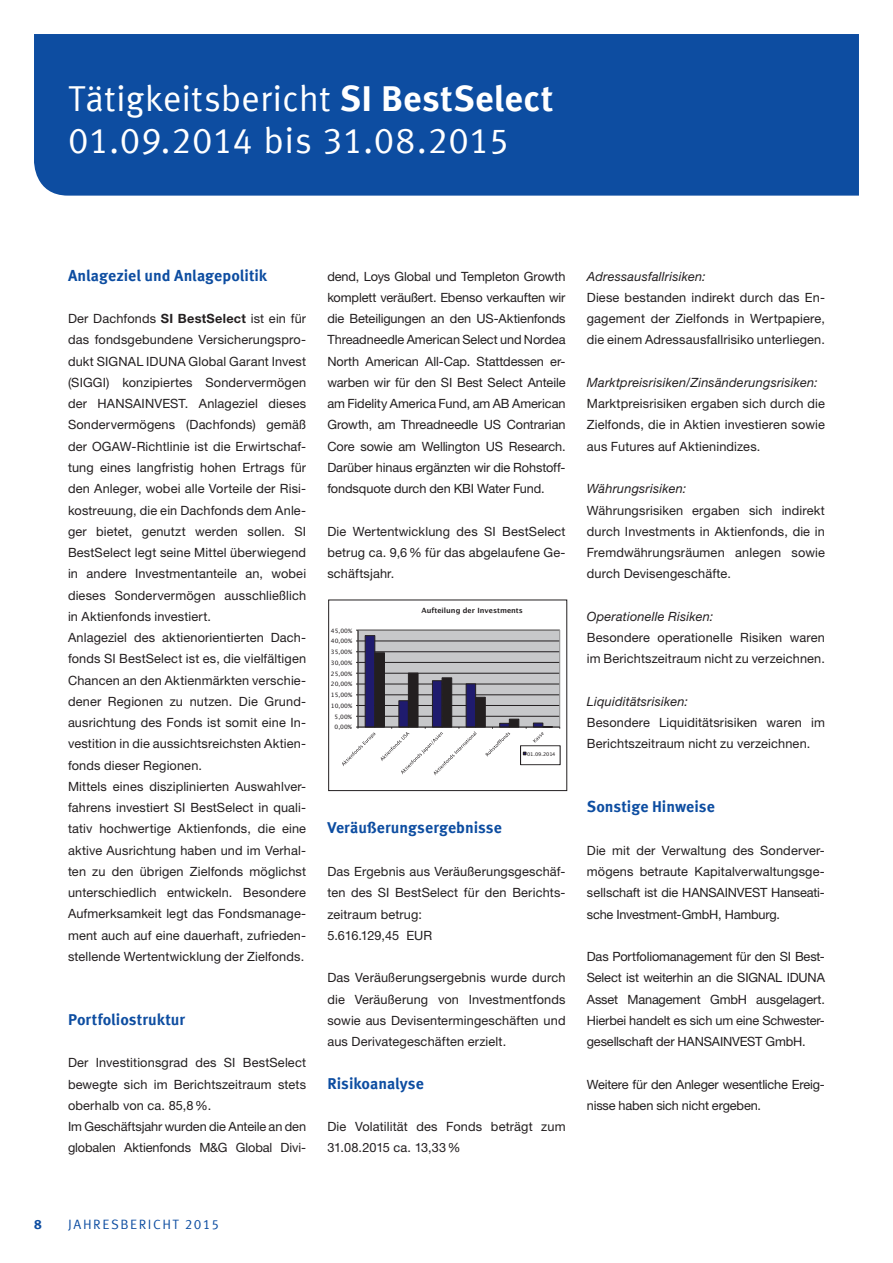
<style>
.page{position:relative;width:893px;height:1263px;background:#fff}
.page>*{position:absolute;margin:0;border:0;box-sizing:border-box;transform-origin:0 0}
.t1{font:36px/42.5px "Meta Offc Pro Norm";letter-spacing:.005em;color:#fff}
.t2{font:700 15.75px "Meta Offc Pro";color:#0d4da1}
.t3{font:13.5px "Meta Offc Pro Norm";letter-spacing:.115em;color:#0d4da1}
.t4{font:700 13.5px "Meta Offc Pro";color:#0d4da1}
.t5{font:12.75px/21.3px "Helvetica Neue LTW1 G";letter-spacing:.01em;color:#231f20;text-align:justify}
.t6{font:italic 12.75px "Helvetica Neue LTW1 G";letter-spacing:.015em;color:#231f20}
.t7{font:12.75px/21.3px "Helvetica Neue LTW1 G";letter-spacing:-.015em;color:#231f20}
.t8{font:700 7.2px "Lucida Grande";color:#231f20}
.t9{font:6px "Lucida Grande";color:#231f20}
.t10{font:5.1px "Lucida Grande";color:#231f20}
.s1{font-family:"Meta Offc Pro";font-weight:700}
.s2{font-weight:700}
</style>
<div class="page">
<div style="left:34px;top:34px;width:825px;height:162px;background:#0d4da1"></div>
<div style="left:358px;top:630px;width:202px;height:97px;background:#c7c8ca"></div>
<hr style="left:358px;top:716px;width:202px;height:1px;background:#231f20">
<hr style="left:358px;top:705px;width:202px;height:1px;background:#231f20">
<hr style="left:358px;top:694px;width:202px;height:1px;background:#231f20">
<hr style="left:358px;top:684px;width:202px;height:1px;background:#231f20">
<hr style="left:358px;top:673px;width:202px;height:1px;background:#231f20">
<hr style="left:358px;top:662px;width:202px;height:1px;background:#231f20">
<hr style="left:358px;top:651px;width:202px;height:1px;background:#231f20">
<hr style="left:358px;top:641px;width:202px;height:1px;background:#231f20">
<hr style="left:358px;top:727px;width:202px;height:1px;background:#231f20">
<svg style="left:342px;top:630px;width:211px;height:145px"></svg>
<div style="left:520px;top:746px;width:40px;height:19px;border:1px solid #231f20"></div>
<div style="left:328px;top:600px;width:239px;height:191px;border:1px solid #231f20"></div>
<h1 class="t1" style="left:68px;top:75px;width:487px">Tätigkeitsbericht <span class="s1">SI BestSelect<br></span>01.09.2014 bis 31.08.2015</h1>
<p class="t2" style="left:68px;top:263px;width:201px">Anlageziel und Anlagepolitik</p>
<p class="t5" style="left:68px;top:308px;width:240px;text-align:left">Der Dachfonds <span class="s2">SI BestSelect</span> ist ein für das fondsgebundene Versicherungspro&shy;dukt SIGNAL IDUNA Global Garant Invest (SIGGI) konzipiertes Sondervermögen der HANSAINVEST. Anlageziel dieses Sondervermögens (Dachfonds) gemäß der OGAW-Richtlinie ist die Erwirtschaf&shy;tung eines langfristig hohen Ertrags für den Anleger, wobei alle Vorteile der Risi&shy;kostreuung, die ein Dachfonds dem Anle&shy;ger bietet, genutzt werden sollen. SI BestSelect legt seine Mittel überwiegend in andere Investmentanteile an, wobei dieses Sondervermögen ausschließlich in Aktienfonds investiert.<br>Anlageziel des aktienorientierten Dach&shy;fonds SI BestSelect ist es, die vielfältigen Chancen an den Aktienmärkten verschie&shy;dener Regionen zu nutzen. Die Grund&shy;ausrichtung des Fonds ist somit eine In&shy;vestition in die aussichtsreichsten Aktien&shy;fonds dieser Regionen.<br>Mittels eines disziplinierten Auswahlver&shy;fahrens investiert SI BestSelect in quali&shy;tativ hochwertige Aktienfonds, die eine aktive Ausrichtung haben und im Verhal&shy;ten zu den übrigen Zielfonds möglichst unterschiedlich entwickeln. Besondere Aufmerksamkeit legt das Fondsmanage&shy;ment auch auf eine dauerhaft, zufrieden&shy;stellende Wertentwicklung der Zielfonds.</p>
<p class="t2" style="left:68px;top:1007px;width:119px">Portfoliostruktur</p>
<p class="t5" style="left:68px;top:1052px;width:240px;text-align:left">Der Investitionsgrad des SI BestSelect bewegte sich im Berichtszeitraum stets oberhalb von ca. 85,8%.<br>Im Geschäftsjahr wurden die Anteile an den globalen Aktienfonds M&amp;G Global Divi-</p>
<p class="t5" style="left:327px;top:265px;width:240px">dend, Loys Global und Templeton Growth komplett veräußert. Ebenso verkauften wir die Beteiligungen an den US-Aktienfonds Threadneedle American Select und Nordea North American All-Cap. Stattdessen er&shy;warben wir für den SI Best Select Anteile am Fidelity America Fund, am AB American Growth, am Threadneedle US Contrarian Core sowie am Wellington US Research.<br>Darüber hinaus ergänzten wir die Rohstoff&shy;fondsquote durch den KBI Water Fund.</p>
<p class="t5" style="left:327px;top:520px;width:240px">Die Wertentwicklung des SI BestSelect betrug ca. 9,6% für das abgelaufene Ge&shy;schäftsjahr.</p>
<p class="t9" style="left:331px;top:627px;width:23px">45,00%</p>
<p class="t9" style="left:331px;top:638px;width:23px">40,00%</p>
<p class="t9" style="left:331px;top:648px;width:23px">35,00%</p>
<p class="t9" style="left:331px;top:659px;width:23px">30,00%</p>
<p class="t9" style="left:331px;top:670px;width:23px">25,00%</p>
<p class="t9" style="left:331px;top:681px;width:23px">20,00%</p>
<p class="t9" style="left:331px;top:692px;width:23px">15,00%</p>
<p class="t9" style="left:331px;top:702px;width:23px">10,00%</p>
<p class="t9" style="left:335px;top:713px;width:19px">5,00%</p>
<p class="t9" style="left:335px;top:724px;width:19px">0,00%</p>
<p class="t8" style="left:421px;top:604px;width:103px">Aufteilung der Investments</p>
<p class="t10" style="left:527px;top:751px;width:30px">01.09.2014</p>
<p class="t2" style="left:327px;top:816px;width:176px">Veräußerungsergebnisse</p>
<p class="t5" style="left:327px;top:861px;width:240px;text-align:left">Das Ergebnis aus Veräußerungsgeschäf&shy;ten des SI BestSelect für den Berichts&shy;zeitraum betrug:<br>5.616.129,45 EUR</p>
<p class="t5" style="left:327px;top:967px;width:240px">Das Veräußerungsergebnis wurde durch die Veräußerung von Investmentfonds sowie aus Devisentermingeschäften und aus Derivategeschäften erzielt.</p>
<p class="t2" style="left:327px;top:1071px;width:98px">Risikoanalyse</p>
<p class="t5" style="left:327px;top:1116px;width:240px">Die Volatilität des Fonds beträgt zum<br>31.08.2015 ca. 13,33%</p>
<p class="t6" style="left:587px;top:268px;width:120px">Adressausfallrisiken:</p>
<p class="t5" style="left:587px;top:287px;width:240px">Diese bestanden indirekt durch das En&shy;gagement der Zielfonds in Wertpapiere, die einem Adressausfallrisiko unterliegen.</p>
<p class="t6" style="left:587px;top:375px;width:232px">Marktpreisrisiken/Zinsänderungsrisiken:</p>
<p class="t5" style="left:587px;top:393px;width:240px">Marktpreisrisiken ergaben sich durch die Zielfonds, die in Aktien investieren sowie aus Futures auf Aktienindizes.</p>
<p class="t6" style="left:587px;top:481px;width:101px">Währungsrisiken:</p>
<p class="t5" style="left:587px;top:499px;width:240px">Währungsrisiken ergaben sich indirekt durch Investments in Aktienfonds, die in Fremdwährungsräumen anlegen sowie durch Devisengeschäfte.</p>
<p class="t6" style="left:587px;top:608px;width:128px">Operationelle Risiken:</p>
<p class="t5" style="left:587px;top:627px;width:240px">Besondere operationelle Risiken waren im Berichtszeitraum nicht zu verzeichnen.</p>
<p class="t6" style="left:587px;top:693px;width:103px">Liquiditätsrisiken:</p>
<p class="t5" style="left:587px;top:712px;width:240px">Besondere Liquiditätsrisiken waren im<br>Berichtszeitraum nicht zu verzeichnen.</p>
<p class="t2" style="left:587px;top:794px;width:129px">Sonstige Hinweise</p>
<p class="t5" style="left:587px;top:839px;width:240px">Die mit der Verwaltung des Sonderver&shy;mögens betraute Kapitalverwaltungsge&shy;sellschaft ist die HANSAINVEST Hanseati&shy;sche Investment-GmbH, Hamburg.</p>
<p class="t5" style="left:587px;top:946px;width:240px">Das Portfoliomanagement für den SI Best-Select ist weiterhin an die SIGNAL IDUNA Asset Management GmbH ausgelagert.<br>Hierbei handelt es sich um eine Schwester&shy;gesellschaft der HANSAINVEST GmbH.</p>
<p class="t7" style="left:587px;top:1073px;width:240px">Weitere für den Anleger wesentliche Ereig&shy;nisse haben sich nicht ergeben.</p>
<p class="t4" style="left:34px;top:1214px;width:9px">8</p>
<p class="t3" style="left:68px;top:1214px;width:153px">JAHRESBERICHT 2015</p>
</div>
